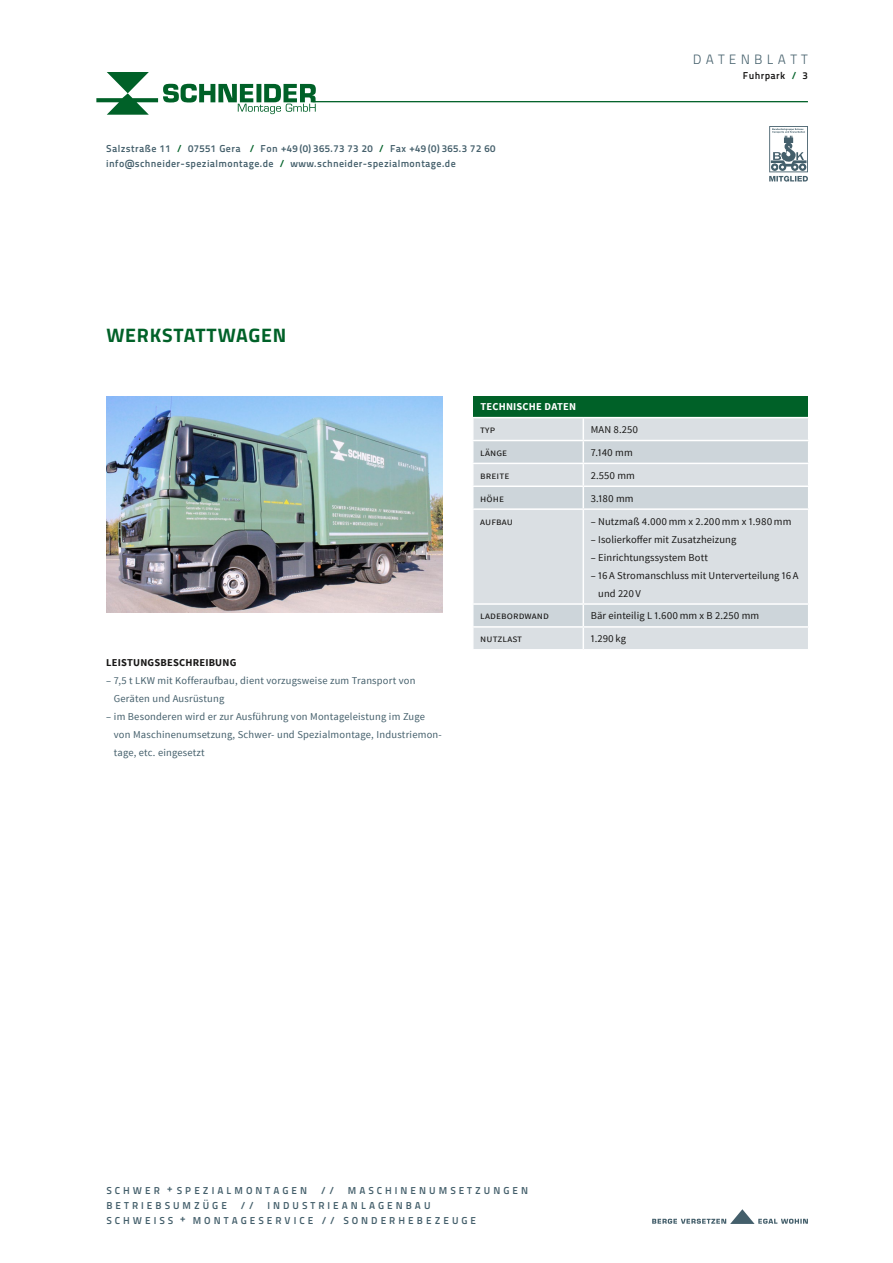
<style>
.page{position:relative;width:893px;height:1263px;background:#fff}
.page>*{position:absolute;margin:0;border:0;box-sizing:border-box;transform-origin:0 0}
.t1{font:700 19.5px "Titillium Web";letter-spacing:.04em;color:#006128}
.t2{font:13.5px "Titillium Maps 26 L 250 wt";letter-spacing:.31em;color:#445f6b}
.t3{font:10.5px/18px "Source Sans Pro";letter-spacing:.01em;color:#181716}
.t4{font:10.5px/18px "Source Sans Pro";letter-spacing:.02em;color:#445f6b}
.t5{font:700 10.5px "Source Sans Pro";letter-spacing:.02em;color:#181716}
.t6{font:700 10.5px "Source Sans Pro";letter-spacing:.02em;color:#fff}
.t7{font:10.05px/15px "Titillium Maps 26 L 750 wt";letter-spacing:.035em;color:#445f6b}
.t8{font:10.05px/15px "Titillium Maps 26 L 750 wt";letter-spacing:.3em;color:#445f6b}
.t9{font:10.05px "Titillium Maps 26 L 750 wt";letter-spacing:.04em;color:#181716}
.s1{color:#006128}
</style>
<div class="page">
<svg style="left:652px;top:1209px;width:156px;height:15px"></svg>
<svg style="left:769px;top:126px;width:39px;height:56px"></svg>
<svg style="left:96px;top:72px;width:220px;height:43px"></svg>
<hr style="left:313px;top:101px;width:495px;height:1px;background:#006128">
<div style="left:473px;top:396px;width:335px;height:21px;background:#006128"></div>
<div style="left:473px;top:418px;width:335px;height:231px;background:#dadfe3"></div>
<svg style="left:473px;top:441px;width:335px;height:185px;background:#d5dbe0"></svg>
<hr style="left:472px;top:440px;width:111px;height:1px;background:#fff">
<hr style="left:583px;top:440px;width:226px;height:1px;background:#fff">
<hr style="left:472px;top:463px;width:111px;height:1px;background:#fff">
<hr style="left:583px;top:463px;width:226px;height:1px;background:#fff">
<hr style="left:472px;top:485px;width:111px;height:2px;background:#fff">
<hr style="left:583px;top:485px;width:226px;height:2px;background:#fff">
<svg style="left:583px;top:418px;width:1px;height:90px"></svg>
<hr style="left:472px;top:508px;width:111px;height:2px;background:#fff">
<hr style="left:583px;top:508px;width:226px;height:2px;background:#fff">
<hr style="left:583px;top:510px;width:1px;height:93px;background:#fff">
<hr style="left:472px;top:603px;width:111px;height:2px;background:#fff">
<hr style="left:583px;top:603px;width:226px;height:2px;background:#fff">
<hr style="left:472px;top:626px;width:111px;height:2px;background:#fff">
<hr style="left:583px;top:626px;width:226px;height:2px;background:#fff">
<svg style="left:583px;top:605px;width:1px;height:44px"></svg>
<img style="left:106px;top:396px;width:336px;height:216px">
<p class="t7" style="left:106px;top:140px;width:391px">Salzstraße 11 <span class="s1">/</span> 07551 Gera <span class="s1">/</span> Fon +49 (0) 365.73 73 20 <span class="s1">/</span> Fax +49 (0) 365.3 72 60 info@schneider-spezialmontage.de <span class="s1">/</span> www.schneider-spezialmontage.de</p>
<h1 class="t1" style="left:106px;top:320px;width:181px">WERKSTATTWAGEN</h1>
<p class="t6" style="left:480px;top:400px;width:97px">TECHNISCHE DATEN</p>
<p class="t2" style="left:693px;top:49px;width:117px">DATENBLATT</p>
<p class="t9" style="left:743px;top:68px;width:67px">Fuhrpark <span class="s1">/</span> 3</p>
<p class="t5" style="left:106px;top:655px;width:132px">LEISTUNGSBESCHREIBUNG</p>
<p class="t4" style="left:114px;top:671px;width:303px;text-indent:-8px">– 7,5 t LKW mit Kofferaufbau, dient vorzugsweise zum Transport von<br>Geräten und Ausrüstung</p>
<p class="t4" style="left:114px;top:707px;width:329px;text-indent:-8px">– im Besonderen wird er zur Ausführung von Montageleistung im Zuge von Maschinenumsetzung, Schwer- und Spezialmontage, Industriemon&shy;tage, etc. eingesetzt</p>
<p class="t3" style="left:480px;top:421px;width:16px">typ</p>
<p class="t3" style="left:591px;top:421px;width:49px">MAN 8.250</p>
<p class="t3" style="left:480px;top:444px;width:29px">länge</p>
<p class="t3" style="left:591px;top:444px;width:43px">7.140 mm</p>
<p class="t3" style="left:480px;top:466px;width:31px">breite</p>
<p class="t3" style="left:591px;top:466px;width:46px">2.550 mm</p>
<p class="t3" style="left:480px;top:489px;width:25px">höhe</p>
<p class="t3" style="left:591px;top:489px;width:44px">3.180 mm</p>
<p class="t3" style="left:480px;top:512px;width:34px">aufbau</p>
<p class="t3" style="left:591px;top:512px;width:202px">– Nutzmaß 4.000 mm x 2.200 mm x 1.980 mm</p>
<p class="t3" style="left:591px;top:530px;width:147px">– Isolierkoffer mit Zusatzheizung</p>
<p class="t3" style="left:591px;top:548px;width:119px">– Einrichtungssystem Bott</p>
<p class="t3" style="left:598px;top:566px;width:202px;text-indent:-7px">– 16 A Stromanschluss mit Unterverteilung 16 A und 220 V</p>
<p class="t3" style="left:480px;top:607px;width:70px">ladebordwand</p>
<p class="t3" style="left:591px;top:607px;width:170px">Bär einteilig L 1.600 mm x B 2.250 mm</p>
<p class="t3" style="left:480px;top:630px;width:43px">nutzlast</p>
<p class="t3" style="left:591px;top:630px;width:37px">1.290 kg</p>
<p class="t8" style="left:106px;top:1182px;width:202px">SCHWER + SPEZIALMONTAGEN</p>
<p class="t8" style="left:321px;top:1182px;width:15px">/ /</p>
<p class="t8" style="left:348px;top:1182px;width:182px">MASCHINENUMSETZUNGEN</p>
<p class="t8" style="left:106px;top:1197px;width:122px">BETRIEBSUMZÜGE</p>
<p class="t8" style="left:240px;top:1197px;width:15px">/ /</p>
<p class="t8" style="left:106px;top:1197px;width:371px;text-indent:161px">INDUSTRIEANLAGENBAU<br>SCHWEISS + MONTAGESERVICE // SONDERHEBEZEUGE</p>
</div>
